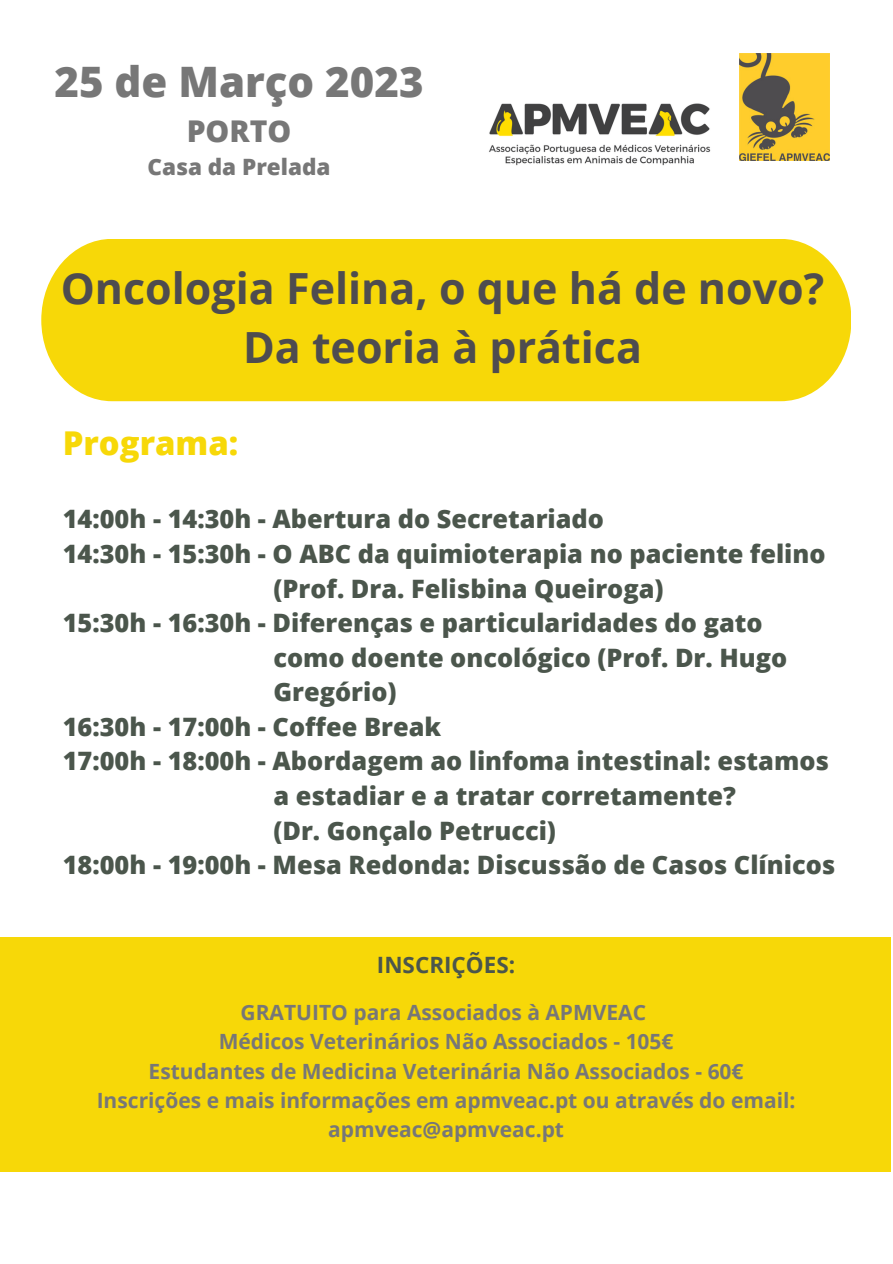
<style>
.page{position:relative;width:893px;height:1264px;background:#fff}
.page>*{position:absolute;margin:0;border:0;box-sizing:border-box;transform-origin:0 0}
.t1{font:700 42.9px/59.6px "Open Sans";color:#4e4c4f;text-align:center}
.t2{font:800 42px "Open Sans";color:#777}
.t3{font:800 32.85px "Open Sans";color:#f7d808}
.t4{font:800 30px "Open Sans";color:#777}
.t5{font:800 25.35px "Open Sans";color:#4b564c}
.t6{font:800 22.5px "Open Sans";color:#777}
.t7{font:700 22.5px "Open Sans";color:#4b564c}
.t8{font:700 21px/29.2px "Open Sans";color:#777;text-align:center}
</style>
<div class="page">
<div style="left:41px;top:239px;width:809px;height:162px;background:#f7d808"></div>
<div style="left:0;top:937px;width:891px;height:234px;background:#f7d808"></div>
<img style="left:739px;top:53px;width:90px;height:107px">
<img style="left:489px;top:103px;width:222px;height:63px">
<h2 class="t2" style="left:54px;top:52px;width:370px">25 de Março 2023</h2>
<p class="t4" style="left:187px;top:110px;width:106px">PORTO</p>
<p class="t6" style="left:147px;top:151px;width:185px">Casa da Prelada</p>
<h1 class="t1" style="left:61px;top:257px;width:765px">Oncologia Felina, o que há de novo?<br>Da teoria à prática</h1>
<p class="t3" style="left:63px;top:420px;width:177px">Programa:</p>
<p class="t5" style="left:63px;top:501px;width:542px">14:00h - 14:30h - Abertura do Secretariado</p>
<p class="t5" style="left:63px;top:536px;width:764px">14:30h - 15:30h - O ABC da quimioterapia no paciente felino</p>
<p class="t5" style="left:273px;top:570px;width:391px">(Prof. Dra. Felisbina Queiroga)</p>
<p class="t5" style="left:63px;top:605px;width:701px">15:30h - 16:30h - Diferenças e particularidades do gato</p>
<p class="t5" style="left:273px;top:639px;width:515px">como doente oncológico (Prof. Dr. Hugo</p>
<p class="t5" style="left:273px;top:674px;width:125px">Gregório)</p>
<p class="t5" style="left:63px;top:708px;width:380px">16:30h - 17:00h - Coffee Break</p>
<p class="t5" style="left:63px;top:743px;width:767px">17:00h - 18:00h - Abordagem ao linfoma intestinal: estamos</p>
<p class="t5" style="left:273px;top:778px;width:464px">a estadiar e a tratar corretamente?</p>
<p class="t5" style="left:273px;top:812px;width:284px">(Dr. Gonçalo Petrucci)</p>
<p class="t5" style="left:63px;top:847px;width:774px">18:00h - 19:00h - Mesa Redonda: Discussão de Casos Clínicos</p>
<p class="t7" style="left:377px;top:948px;width:140px">INSCRIÇÕES:</p>
<p class="t8" style="left:97px;top:997px;width:700px">GRATUITO para Associados à APMVEAC<br>Médicos Veterinários Não Associados - 105€<br>Estudantes de Medicina Veterinária Não Associados - 60€ Inscrições e mais informações em apmveac.pt ou através do email: apmveac@apmveac.pt</p>
</div>
